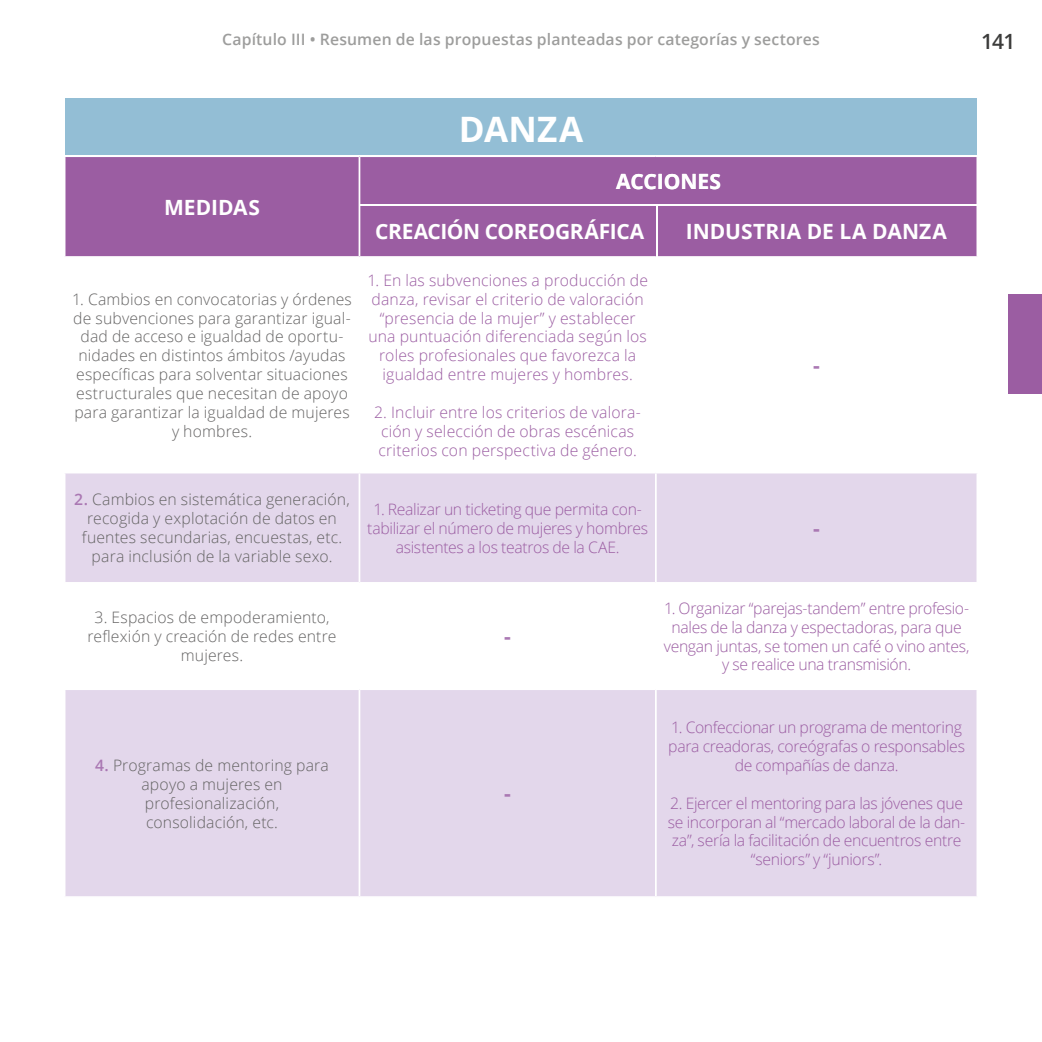
<style>
.page{position:relative;width:1042px;height:1042px;background:#fff}
.page>*{position:absolute;margin:0;border:0;box-sizing:border-box;transform-origin:0 0}
.Encabezado_celdas{font:700 35px "Open Sans";letter-spacing:.005em;color:#fff}
.Encabezado_celdas-2{font:700 21px "Open Sans";letter-spacing:-.005em;color:#fff}
.Texto_datos_izquierd{font:700 21px "Open Sans";color:#aa78b3}
.t1{font:600 21px "Open Sans";color:#3c3c3b}
.Texto_datos_izquierd-2{font:300 15.75px/18.9px "Open Sans";letter-spacing:.01em;color:#646363;text-align:center}
.Celdas{font:300 15.75px/18.9px "Open Sans";letter-spacing:-.015em;color:#9b5da2;text-align:center}
.Celdas-2{font:300 15.75px/18.9px "Open Sans";letter-spacing:.01em;color:#9b5da2;text-align:center}
.t2{font:600 15.75px "Open Sans";letter-spacing:.01em;color:#9d9d9c}
.s1{font-weight:600;color:#aa78b3}
</style>
<div class="page">
<div style="left:1008px;top:295px;width:34px;height:99px;background:#9b5da2"></div>
<div style="left:65px;top:157px;width:911px;height:99px;background:#9b5da2"></div>
<svg style="left:65px;top:473px;width:911px;height:423px;fill:#e3d7eb"></svg>
<hr style="left:358px;top:157px;width:2px;height:99px;background:#fff">
<hr style="left:358px;top:584px;width:2px;height:104px;background:#fff">
<hr style="left:655px;top:584px;width:2px;height:104px;background:#fff">
<hr style="left:656px;top:688px;width:322px;height:2px;background:#fff">
<hr style="left:358px;top:473px;width:2px;height:109px;background:#fff">
<hr style="left:655px;top:473px;width:2px;height:109px;background:#fff">
<hr style="left:64px;top:582px;width:295px;height:2px;background:#fff">
<hr style="left:359px;top:582px;width:297px;height:2px;background:#fff">
<hr style="left:656px;top:582px;width:322px;height:2px;background:#fff">
<hr style="left:64px;top:688px;width:295px;height:2px;background:#fff">
<hr style="left:359px;top:688px;width:297px;height:2px;background:#fff">
<hr style="left:358px;top:690px;width:2px;height:206px;background:#fff">
<hr style="left:655px;top:690px;width:2px;height:206px;background:#fff">
<div style="left:65px;top:98px;width:911px;height:57px;background:#93bed5"></div>
<hr style="left:656px;top:205px;width:1px;height:54px;background:#fff">
<hr style="left:360px;top:204px;width:625px;height:2px;background:#fff">
<p class="t2" style="left:222px;top:28px;width:599px">Capítulo III • Resumen de las propuestas planteadas por categorías y sectores</p>
<h2 class="t1" style="left:981px;top:27px;width:36px">141</h2>
<p class="Encabezado_celdas-2" style="left:164px;top:192px;width:97px">MEDIDAS</p>
<p class="Texto_datos_izquierd-2" style="left:72px;top:289px;width:281px">1. Cambios en convocatorias y órdenes de subvenciones para garantizar igual&shy;dad de acceso e igualdad de oportu&shy;nidades en distintos ámbitos /ayudas específicas para solventar situaciones estructurales que necesitan de apoyo para garantizar la igualdad de mujeres y hombres.</p>
<p class="Encabezado_celdas" style="left:459px;top:105px;width:126px">DANZA</p>
<p class="Encabezado_celdas-2" style="left:616px;top:166px;width:106px">ACCIONES</p>
<p class="Encabezado_celdas-2" style="left:375px;top:216px;width:271px">CREACIÓN COREOGRÁFICA</p>
<p class="Encabezado_celdas-2" style="left:686px;top:216px;width:263px">INDUSTRIA DE LA DANZA</p>
<p class="Celdas-2" style="left:367px;top:270px;width:282px">1. En las subvenciones a producción de danza, revisar el criterio de valoración “presencia de la mujer” y establecer una puntuación diferenciada según los roles profesionales que favorezca la igualdad entre mujeres y hombres.</p>
<p class="Celdas-2" style="left:374px;top:402px;width:268px;text-align:left">2. Incluir entre los criterios de valora&shy;ción y selección de obras escénicas criterios con perspectiva de género.</p>
<p class="Texto_datos_izquierd" style="left:813px;top:350px;width:8px">-</p>
<p class="Texto_datos_izquierd-2" style="left:74px;top:490px;width:277px"><span class="s1">2.</span> Cambios en sistemática generación, recogida y explotación de datos en fuentes secundarias, encuestas, etc. para inclusión de la variable sexo.</p>
<p class="Celdas" style="left:367px;top:499px;width:282px">1. Realizar un ticketing que permita con&shy;tabilizar el número de mujeres y hombres asistentes a los teatros de la CAE.</p>
<p class="Texto_datos_izquierd-2" style="left:88px;top:607px;width:250px">3. Espacios de empoderamiento, reflexión y creación de redes entre mujeres.</p>
<p class="Texto_datos_izquierd" style="left:504px;top:621px;width:8px">-</p>
<p class="Texto_datos_izquierd" style="left:813px;top:513px;width:8px">-</p>
<p class="Celdas" style="left:664px;top:598px;width:307px">1. Organizar “parejas-tandem” entre profesio&shy;nales de la danza y espectadoras, para que vengan juntas, se tomen un café o vino antes,</p>
<p class="Celdas" style="left:722px;top:655px;width:191px">y se realice una transmisión.</p>
<p class="Texto_datos_izquierd-2" style="left:95px;top:755px;width:235px"><span class="s1">4.</span> Programas de mentoring para</p>
<p class="Texto_datos_izquierd-2" style="left:141px;top:774px;width:143px">apoyo a mujeres en</p>
<p class="Texto_datos_izquierd-2" style="left:145px;top:793px;width:136px;text-align:left">profesionalización, consolidación, etc.</p>
<p class="Texto_datos_izquierd" style="left:504px;top:779px;width:8px">-</p>
<p class="Celdas" style="left:668px;top:717px;width:298px">1. Confeccionar un programa de mentoring para creadoras, coreógrafas o responsables de compañías de danza.</p>
<p class="Celdas" style="left:668px;top:793px;width:299px">2. Ejercer el mentoring para las jóvenes que se incorporan al “mercado laboral de la dan&shy;za”, sería la facilitación de encuentros entre “seniors” y “juniors”.</p>
</div>
